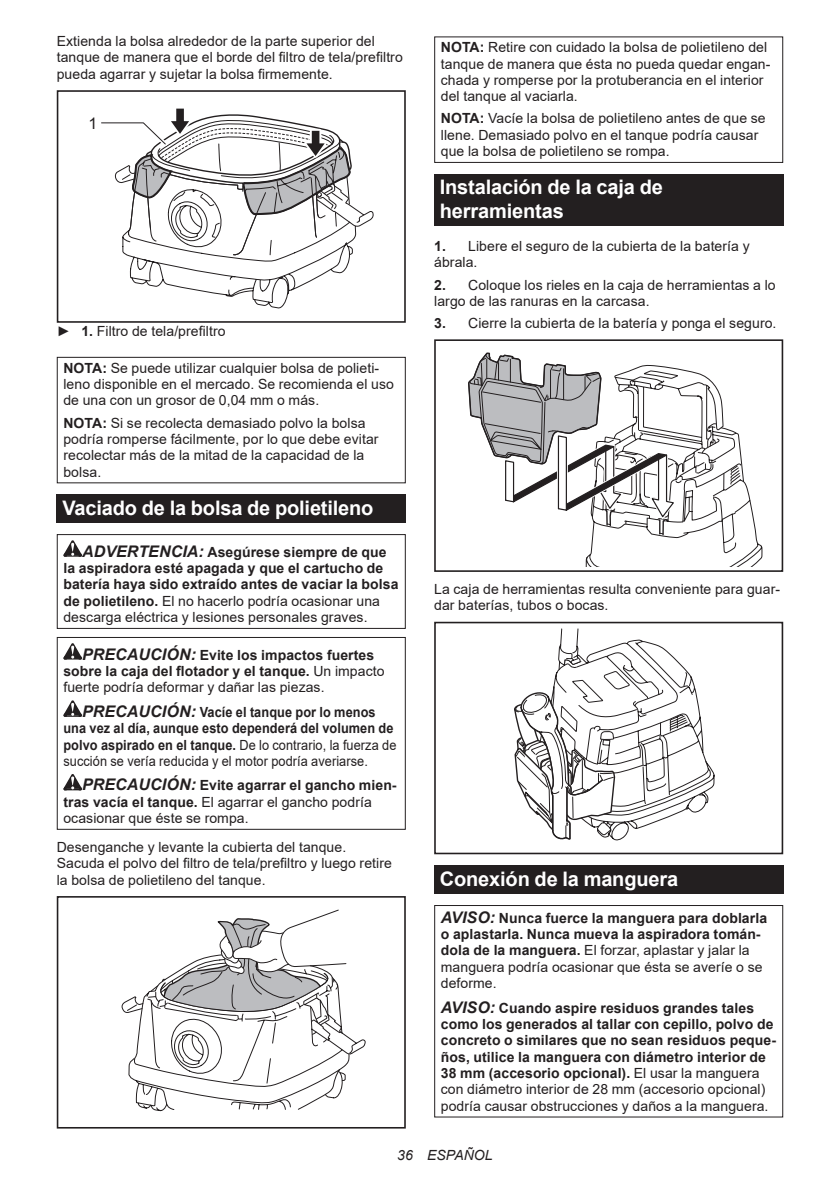
<style>
.page{position:relative;width:840px;height:1191px;background:#fff}
.page>*{position:absolute;margin:0;border:0;box-sizing:border-box;transform-origin:0 0}
.t1{font:700 20px/23.4px "Arial";letter-spacing:-.01em;color:#fff}
.t2{font:16px "Arial";color:#231f20}
.t3{font:14px/16.4px "Arial";letter-spacing:.005em;color:#231f20}
.t4{font:700 14px/16.4px "Arial";letter-spacing:.005em;color:#231f20}
.t5{font:700 14px/16.4px "Arial";letter-spacing:.005em;color:#231f20;scale:.91 1}
.t6{font:italic 14px "Arial";letter-spacing:.005em;color:#231f20}
.s1{font-weight:700}
.s2{font-style:italic;font-size:16px}
.s3{font-weight:400}
.s4{font-weight:700;font-style:italic;font-size:16px}
</style>
<div class="page">
<div style="left:57px;top:90px;width:348px;height:233px;border:2px solid #231f20"></div>
<svg style="left:101px;top:108px;width:273px;height:201px"></svg>
<div style="left:57px;top:357px;width:348px;height:126px;border:1px solid #231f20"></div>
<div style="left:57px;top:495px;width:348px;height:28px;background:#231f20"></div>
<svg style="left:63px;top:540px;width:19px;height:16px"></svg>
<div style="left:57px;top:534px;width:348px;height:95px;border:1px solid #231f20"></div>
<svg style="left:63px;top:643px;width:19px;height:16px"></svg>
<svg style="left:63px;top:700px;width:19px;height:17px"></svg>
<svg style="left:63px;top:774px;width:19px;height:16px"></svg>
<div style="left:57px;top:637px;width:348px;height:193px;border:1px solid #231f20"></div>
<svg style="left:121px;top:909px;width:244px;height:202px"></svg>
<div style="left:57px;top:1100px;width:73px;height:28px;background:#fff"></div>
<div style="left:57px;top:896px;width:348px;height:232px;border:2px solid #231f20"></div>
<div style="left:434px;top:36px;width:348px;height:127px;border:1px solid #231f20"></div>
<div style="left:434px;top:174px;width:348px;height:52px;background:#231f20"></div>
<svg style="left:468px;top:352px;width:294px;height:214px"></svg>
<div style="left:434px;top:543px;width:73px;height:29px;background:#fff"></div>
<div style="left:434px;top:339px;width:348px;height:233px;border:2px solid #231f20"></div>
<svg style="left:514px;top:628px;width:200px;height:213px"></svg>
<div style="left:434px;top:622px;width:348px;height:232px;border:2px solid #231f20"></div>
<div style="left:434px;top:865px;width:348px;height:29px;background:#231f20"></div>
<div style="left:434px;top:905px;width:348px;height:212px;border:1px solid #231f20"></div>
<p class="t3" style="left:57px;top:33px;width:347px">Extienda la bolsa alrededor de la parte superior del tanque de manera que el borde del filtro de tela/prefiltro pueda agarrar y sujetar la bolsa firmemente.</p>
<p class="t2" style="left:88px;top:112px;width:10px">1</p>
<p class="t3" style="left:57px;top:323px;width:170px">► <span class="s1">1.</span> Filtro de tela/prefiltro</p>
<p class="t3" style="left:63px;top:359px;width:332px"><span class="s1">NOTA:</span> Se puede utilizar cualquier bolsa de polieti&shy;leno disponible en el mercado. Se recomienda el uso de una con un grosor de 0,04 mm o más.</p>
<p class="t3" style="left:63px;top:414px;width:316px"><span class="s1">NOTA:</span> Si se recolecta demasiado polvo la bolsa podría romperse fácilmente, por lo que debe evitar recolectar más de la mitad de la capacidad de la bolsa.</p>
<h1 class="t1" style="left:62px;top:496px;width:312px">Vaciado de la bolsa de polietileno</h1>
<p class="t4" style="left:63px;top:544px;width:336px;text-indent:19px"><span class="s2">ADVERTENCIA:</span> Asegúrese siempre de que la aspiradora esté apagada y que el cartucho de batería haya sido extraído antes de vaciar la bolsa de polietileno. <span class="s3">El no hacerlo podría ocasionar una descarga eléctrica y lesiones personales graves.</span></p>
<p class="t4" style="left:63px;top:646px;width:322px;text-indent:19px"><span class="s2">PRECAUCIÓN:</span> Evite los impactos fuertes sobre la caja del flotador y el tanque. <span class="s3">Un impacto fuerte podría deformar y dañar las piezas.</span></p>
<p class="t5" style="left:63px;top:704px;width:367px;text-indent:19px"><span class="s2">PRECAUCIÓN:</span> Vacíe el tanque por lo menos una vez al día, aunque esto dependerá del volumen de polvo aspirado en el tanque. <span class="s3">De lo contrario, la fuerza de succión se vería reducida y el motor podría averiarse.</span></p>
<p class="t3" style="left:63px;top:777px;width:334px;text-indent:19px"><span class="s4">PRECAUCIÓN:</span> <span class="s1">Evite agarrar el gancho mien&shy;tras vacía el tanque.</span> El agarrar el gancho podría ocasionar que éste se rompa.</p>
<p class="t3" style="left:57px;top:838px;width:336px">Desenganche y levante la cubierta del tanque.<br>Sacuda el polvo del filtro de tela/prefiltro y luego retire la bolsa de polietileno del tanque.</p>
<p class="t3" style="left:440px;top:39px;width:331px"><span class="s1">NOTA:</span> Retire con cuidado la bolsa de polietileno del tanque de manera que ésta no pueda quedar engan&shy;chada y romperse por la protuberancia en el interior del tanque al vaciarla.</p>
<p class="t3" style="left:440px;top:110px;width:326px"><span class="s1">NOTA:</span> Vacíe la bolsa de polietileno antes de que se llene. Demasiado polvo en el tanque podría causar que la bolsa de polietileno se rompa.</p>
<h1 class="t1" style="left:439px;top:176px;width:224px">Instalación de la caja de herramientas</h1>
<p class="t3" style="left:434px;top:238px;width:317px"><span class="s1">1.</span> Libere el seguro de la cubierta de la batería y ábrala.</p>
<p class="t3" style="left:434px;top:276px;width:343px"><span class="s1">2.</span> Coloque los rieles en la caja de herramientas a lo largo de las ranuras en la carcasa.</p>
<p class="t3" style="left:434px;top:315px;width:343px"><span class="s1">3.</span> Cierre la cubierta de la batería y ponga el seguro.</p>
<p class="t3" style="left:434px;top:581px;width:347px">La caja de herramientas resulta conveniente para guar&shy;dar baterías, tubos o bocas.</p>
<h1 class="t1" style="left:439px;top:867px;width:240px">Conexión de la manguera</h1>
<p class="t4" style="left:440px;top:909px;width:327px"><span class="s2">AVISO:</span> Nunca fuerce la manguera para doblarla o aplastarla. Nunca mueva la aspiradora tomán&shy;dola de la manguera. <span class="s3">El forzar, aplastar y jalar la manguera podría ocasionar que ésta se averíe o se deforme.</span></p>
<p class="t4" style="left:440px;top:999px;width:336px"><span class="s2">AVISO:</span> Cuando aspire residuos grandes tales como los generados al tallar con cepillo, polvo de concreto o similares que no sean residuos peque&shy;ños, utilice la manguera con diámetro interior de 38 mm (accesorio opcional). <span class="s3">El usar la manguera con diámetro interior de 28 mm (accesorio opcional) podría causar obstrucciones y daños a la manguera.</span></p>
<p class="t6" style="left:397px;top:1146px;width:97px">36 ESPAÑOL</p>
</div>
